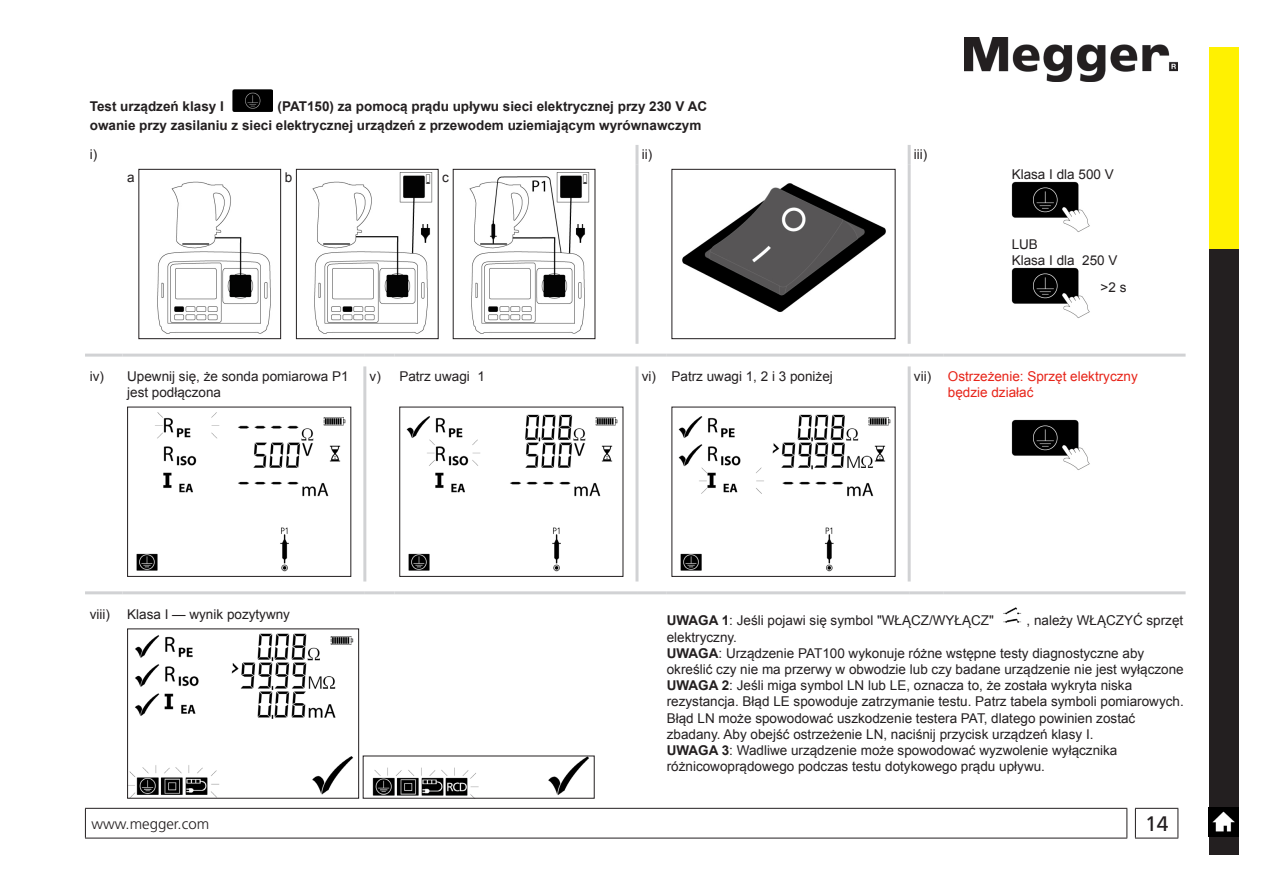
<style>
.page{position:relative;width:1263px;height:893px;background:#fff}
.page>*{position:absolute;margin:0;border:0;box-sizing:border-box;transform-origin:0 0}
.t1{font:21px "Frutiger LT Pro";color:#231f20}
.t2{font:300 15px "Frutiger LT Pro";color:#231f20}
.t3{font:13.5px/16.2px "Arial";color:#231f20}
.t4{font:700 13.5px "Arial";color:#231f20}
.t5{font:13.5px/16.2px "Arial";color:#e72419}
.s1{font-weight:700}
</style>
<div class="page">
<div style="left:1209px;top:57px;width:30px;height:798px;background:#231f20"></div>
<hr style="left:85px;top:808px;width:1042px;height:1px;background:#231f20">
<svg style="left:85px;top:809px;width:1px;height:29px"></svg>
<svg style="left:1126px;top:809px;width:1px;height:29px"></svg>
<hr style="left:1135px;top:808px;width:43px;height:1px;background:#231f20">
<svg style="left:1135px;top:809px;width:1px;height:29px"></svg>
<svg style="left:1177px;top:809px;width:1px;height:29px"></svg>
<hr style="left:85px;top:838px;width:1042px;height:1px;background:#231f20">
<hr style="left:1135px;top:838px;width:43px;height:1px;background:#231f20">
<img style="left:1209px;top:807px;width:30px;height:30px">
<img style="left:965px;top:37px;width:212px;height:44px">
<div style="left:1209px;top:47px;width:30px;height:202px;background:#fff101"></div>
<hr style="left:85px;top:354px;width:37px;height:3px;background:#d1d2d4">
<hr style="left:122px;top:354px;width:243px;height:3px;background:#d1d2d4">
<hr style="left:365px;top:354px;width:30px;height:3px;background:#d1d2d4">
<hr style="left:395px;top:354px;width:242px;height:3px;background:#d1d2d4">
<hr style="left:637px;top:354px;width:30px;height:3px;background:#d1d2d4">
<hr style="left:667px;top:354px;width:242px;height:3px;background:#d1d2d4">
<hr style="left:909px;top:354px;width:34px;height:3px;background:#d1d2d4">
<hr style="left:943px;top:354px;width:242px;height:3px;background:#d1d2d4">
<hr style="left:635px;top:145px;width:3px;height:19px;background:#d1d2d4">
<hr style="left:635px;top:164px;width:3px;height:180px;background:#d1d2d4">
<hr style="left:908px;top:145px;width:3px;height:19px;background:#d1d2d4">
<hr style="left:908px;top:164px;width:3px;height:180px;background:#d1d2d4">
<hr style="left:908px;top:366px;width:3px;height:36px;background:#d1d2d4">
<hr style="left:908px;top:402px;width:3px;height:179px;background:#d1d2d4">
<hr style="left:363px;top:366px;width:3px;height:36px;background:#d1d2d4">
<hr style="left:363px;top:402px;width:3px;height:179px;background:#d1d2d4">
<hr style="left:635px;top:366px;width:3px;height:36px;background:#d1d2d4">
<hr style="left:635px;top:402px;width:3px;height:179px;background:#d1d2d4">
<hr style="left:85px;top:591px;width:37px;height:3px;background:#d1d2d4">
<hr style="left:122px;top:591px;width:243px;height:3px;background:#d1d2d4">
<hr style="left:365px;top:591px;width:30px;height:3px;background:#d1d2d4">
<hr style="left:395px;top:591px;width:242px;height:3px;background:#d1d2d4">
<hr style="left:637px;top:591px;width:30px;height:3px;background:#d1d2d4">
<hr style="left:667px;top:591px;width:242px;height:3px;background:#d1d2d4">
<hr style="left:909px;top:591px;width:34px;height:3px;background:#d1d2d4">
<hr style="left:943px;top:591px;width:242px;height:3px;background:#d1d2d4">
<img style="left:233px;top:90px;width:40px;height:21px">
<img style="left:157px;top:181px;width:114px;height:153px">
<div style="left:138px;top:169px;width:143px;height:170px;border:1px solid #231f20"></div>
<img style="left:312px;top:172px;width:121px;height:162px">
<div style="left:296px;top:169px;width:143px;height:170px;border:1px solid #231f20"></div>
<img style="left:469px;top:172px;width:121px;height:162px">
<div style="left:453px;top:169px;width:142px;height:170px;border:1px solid #231f20"></div>
<img style="left:682px;top:183px;width:204px;height:129px">
<div style="left:671px;top:169px;width:224px;height:170px;border:1px solid #231f20"></div>
<img style="left:1012px;top:181px;width:78px;height:51px">
<img style="left:1012px;top:268px;width:78px;height:50px">
<img style="left:136px;top:412px;width:210px;height:160px">
<div style="left:127px;top:407px;width:224px;height:170px;border:1px solid #231f20"></div>
<img style="left:406px;top:414px;width:212px;height:158px">
<div style="left:399px;top:407px;width:224px;height:170px;border:1px solid #231f20"></div>
<img style="left:678px;top:414px;width:213px;height:158px">
<img style="left:1012px;top:419px;width:78px;height:51px">
<img style="left:1003px;top:607px;width:19px;height:16px">
<img style="left:129px;top:633px;width:225px;height:164px">
<div style="left:127px;top:628px;width:232px;height:171px;border:1px solid #231f20"></div>
<img style="left:372px;top:758px;width:217px;height:39px">
<div style="left:363px;top:756px;width:232px;height:43px;border:1px solid #231f20"></div>
<img style="left:417px;top:224px;width:16px;height:19px">
<img style="left:572px;top:224px;width:18px;height:19px">
<p class="t4" style="left:90px;top:97px;width:136px">Test urządzeń klasy I</p>
<p class="t4" style="left:278px;top:97px;width:431px">(PAT150) za pomocą prądu upływu sieci elektrycznej przy 230 V AC</p>
<p class="t4" style="left:90px;top:117px;width:613px">owanie przy zasilaniu z sieci elektrycznej urządzeń z przewodem uziemiającym wyrównawczym</p>
<p class="t3" style="left:90px;top:147px;width:9px">i)</p>
<p class="t3" style="left:642px;top:147px;width:12px">ii)</p>
<p class="t3" style="left:914px;top:147px;width:15px">iii)</p>
<p class="t3" style="left:127px;top:169px;width:9px">a</p>
<p class="t3" style="left:285px;top:169px;width:9px">b</p>
<p class="t3" style="left:442px;top:169px;width:8px">c</p>
<p class="t3" style="left:1012px;top:166px;width:104px">Klasa I dla 500 V</p>
<p class="t3" style="left:1012px;top:236px;width:28px">LUB</p>
<p class="t3" style="left:1012px;top:252px;width:107px">Klasa I dla 250 V</p>
<p class="t3" style="left:1100px;top:279px;width:27px">&gt;2 s</p>
<p class="t3" style="left:90px;top:368px;width:16px">iv)</p>
<p class="t3" style="left:127px;top:368px;width:223px">Upewnij się, że sonda pomiarowa P1 jest podłączona</p>
<p class="t3" style="left:370px;top:368px;width:13px">v)</p>
<p class="t3" style="left:399px;top:368px;width:87px">Patrz uwagi 1</p>
<p class="t3" style="left:642px;top:368px;width:16px">vi)</p>
<p class="t3" style="left:671px;top:368px;width:163px">Patrz uwagi 1, 2 i 3 poniżej</p>
<p class="t3" style="left:914px;top:368px;width:19px">vii)</p>
<p class="t5" style="left:948px;top:368px;width:191px">Ostrzeżenie: Sprzęt elektryczny będzie działać</p>
<p class="t3" style="left:90px;top:606px;width:22px">viii)</p>
<p class="t3" style="left:127px;top:606px;width:164px">Klasa I — wynik pozytywny</p>
<p class="t3" style="left:667px;top:613px;width:329px"><span class="s1">UWAGA 1</span>: Jeśli pojawi się symbol "WŁĄCZ/WYŁĄCZ"</p>
<p class="t3" style="left:1026px;top:613px;width:158px">, należy WŁĄCZYĆ sprzęt</p>
<p class="t3" style="left:667px;top:629px;width:72px">elektryczny.</p>
<p class="t3" style="left:667px;top:645px;width:518px"><span class="s1">UWAGA</span>: Urządzenie PAT100 wykonuje różne wstępne testy diagnostyczne aby określić czy nie ma przerwy w obwodzie lub czy badane urządzenie nie jest wyłączone</p>
<p class="t3" style="left:667px;top:677px;width:518px"><span class="s1">UWAGA 2</span>: Jeśli miga symbol LN lub LE, oznacza to, że została wykryta niska rezystancja. Błąd LE spowoduje zatrzymanie testu. Patrz tabela symboli pomiarowych.<br>Błąd LN może spowodować uszkodzenie testera PAT, dlatego powinien zostać zbadany. Aby obejść ostrzeżenie LN, naciśnij przycisk urządzeń klasy I.</p>
<p class="t3" style="left:667px;top:742px;width:452px"><span class="s1">UWAGA 3</span>: Wadliwe urządzenie może spowodować wyzwolenie wyłącznika różnicowoprądowego podczas testu dotykowego prądu upływu.</p>
<p class="t2" style="left:91px;top:815px;width:119px">www.megger.com</p>
<h1 class="t1" style="left:1145px;top:811px;width:25px">14</h1>
</div>
